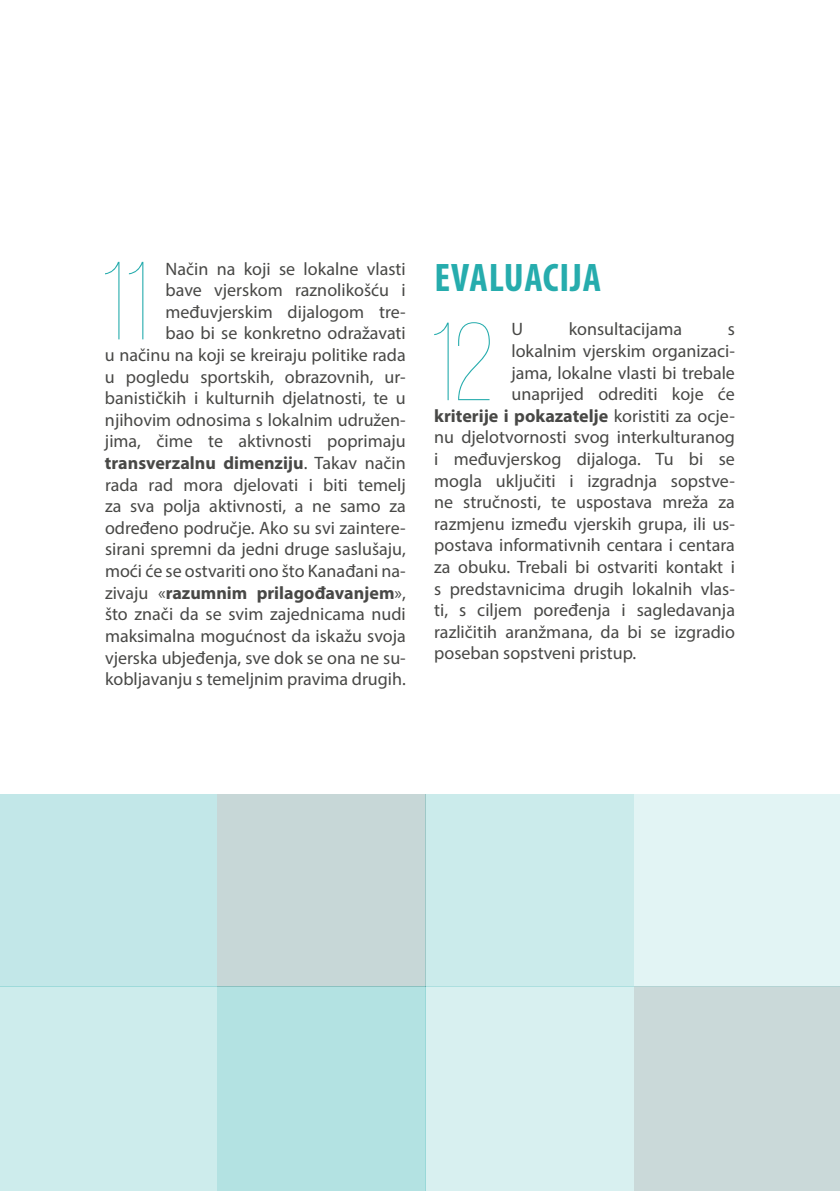
<style>
.page{position:relative;width:840px;height:1191px;background:#fff}
.page>*{position:absolute;margin:0;border:0;box-sizing:border-box;transform-origin:0 0}
.paragraphe_numero{font:100 110.6px "Bebas Neue";color:#26acad}
.titre{font:700 condensed 40px "Myriad Pro";letter-spacing:.02em;color:#26acad}
.paragraphe_numero-2{font:18px/21.6px "Myriad Pro";color:#484846;text-align:right}
.paragraphe_numero-3{font:700 18px "Myriad Pro";color:#484846}
.s1{font-weight:700}
.s2{font-weight:400}
</style>
<div class="page">
<div style="left:634px;top:987px;width:205px;height:204px;background:#cad9d9"></div>
<div style="left:634px;top:794px;width:205px;height:193px;background:#e2f4f4"></div>
<div style="left:425px;top:987px;width:209px;height:204px;background:#d8f0f0"></div>
<div style="left:425px;top:794px;width:209px;height:193px;background:#cbebeb"></div>
<div style="left:217px;top:987px;width:208px;height:204px;background:#b3e2e2"></div>
<div style="left:217px;top:794px;width:208px;height:193px;background:#c7d7d7"></div>
<div style="left:0;top:987px;width:217px;height:204px;background:#cdecec"></div>
<div style="left:0;top:794px;width:217px;height:193px;background:#c2e7e8"></div>
<p class="paragraphe_numero-2" style="left:105px;top:257px;width:302px">Način na koji se lokalne vlasti<br>bave vjerskom raznolikošću i međuvjerskim dijalogom tre-<br>bao bi se konkretno odražavati<br>u načinu na koji se kreiraju politike rada u pogledu sportskih, obrazovnih, ur&shy;banističkih i kulturnih djelatnosti, te u njihovim odnosima s lokalnim udružen&shy;jima, čime te aktivnosti poprimaju <span class="s1">transverzalnu dimenziju</span>. Takav način rada rad mora djelovati i biti temelj za sva polja aktivnosti, a ne samo za određeno područje. Ako su svi zaintere&shy;sirani spremni da jedni druge saslušaju, moći će se ostvariti ono što Kanađani na&shy;zivaju «<span class="s1">razumnim prilagođavanjem</span>», što znači da se svim zajednicama nudi maksimalna mogućnost da iskažu svoja vjerska ubjeđenja, sve dok se ona ne su&shy;kobljavanju s temeljnim pravima drugih.</p>
<p class="titre" style="left:434px;top:253px;width:168px">EVALUACIJA</p>
<p class="paragraphe_numero" style="left:100px;top:243px;width:49px">11</p>
<p class="paragraphe_numero" style="left:429px;top:304px;width:66px">12</p>
<p class="paragraphe_numero-2" style="left:511px;top:318px;width:13px">U</p>
<p class="paragraphe_numero-2" style="left:568px;top:318px;width:115px">konsultacijama</p>
<p class="paragraphe_numero-2" style="left:727px;top:318px;width:9px">s</p>
<p class="paragraphe_numero-2" style="left:511px;top:340px;width:225px">lokalnim vjerskim organizaci-</p>
<p class="paragraphe_numero-2" style="left:511px;top:361px;width:225px">jama, lokalne vlasti bi trebale</p>
<p class="paragraphe_numero-2" style="left:511px;top:383px;width:225px">unaprijed odrediti koje će</p>
<p class="paragraphe_numero-3" style="left:434px;top:404px;width:302px">kriterije i pokazatelje <span class="s2">koristiti za ocje-</span></p>
<p class="paragraphe_numero-2" style="left:434px;top:426px;width:302px">nu djelotvornosti svog interkulturanog</p>
<p class="paragraphe_numero-2" style="left:434px;top:448px;width:302px">i međuvjerskog dijaloga. Tu bi se</p>
<p class="paragraphe_numero-2" style="left:434px;top:469px;width:302px">mogla uključiti i izgradnja sopstve-</p>
<p class="paragraphe_numero-2" style="left:434px;top:491px;width:302px">ne stručnosti, te uspostava mreža za</p>
<p class="paragraphe_numero-2" style="left:434px;top:513px;width:302px">razmjenu između vjerskih grupa, ili us-</p>
<p class="paragraphe_numero-2" style="left:434px;top:534px;width:302px">postava informativnih centara i centara</p>
<p class="paragraphe_numero-2" style="left:434px;top:556px;width:302px">za obuku. Trebali bi ostvariti kontakt i</p>
<p class="paragraphe_numero-2" style="left:434px;top:577px;width:302px">s predstavnicima drugih lokalnih vlas-</p>
<p class="paragraphe_numero-2" style="left:434px;top:599px;width:302px">ti, s ciljem poređenja i sagledavanja</p>
<p class="paragraphe_numero-2" style="left:434px;top:621px;width:302px">različitih aranžmana, da bi se izgradio</p>
<p class="paragraphe_numero-2" style="left:434px;top:642px;width:203px">poseban sopstveni pristup.</p>
</div>
